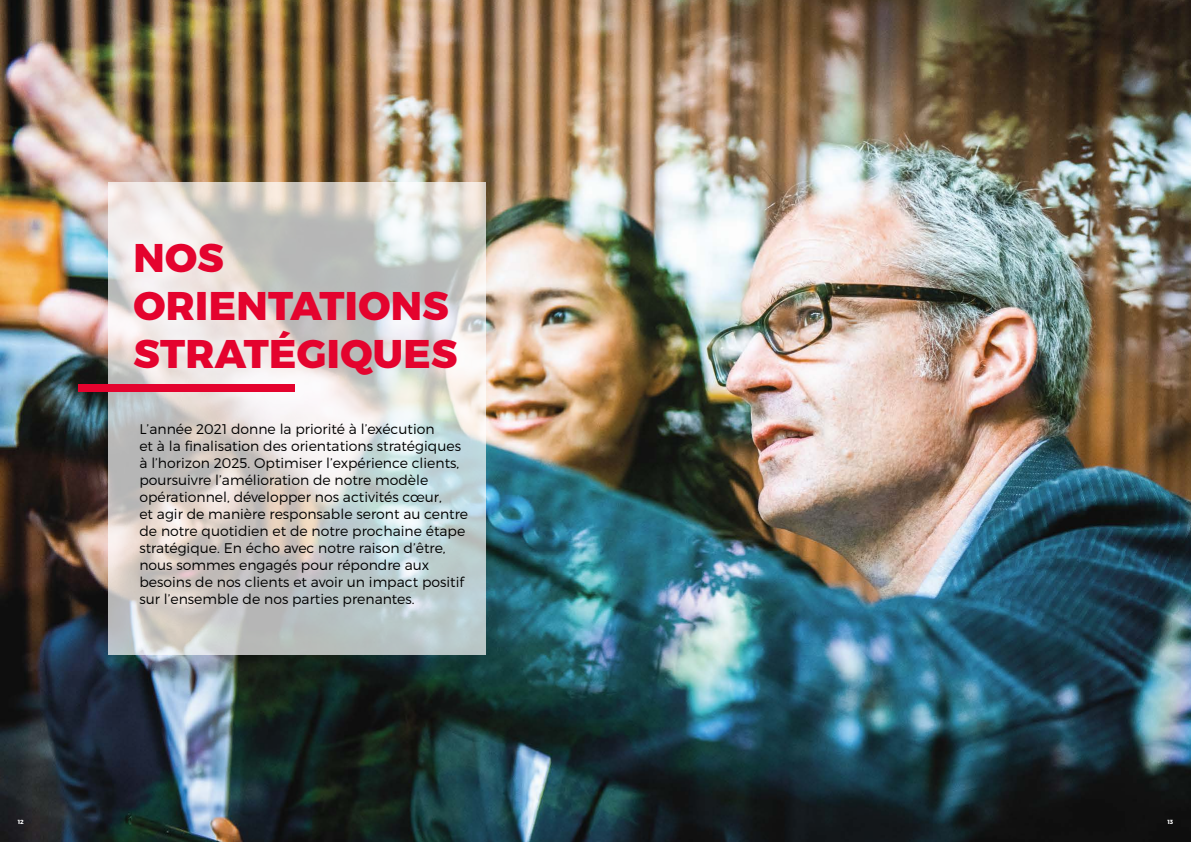
<style>
.page{position:relative;width:1191px;height:842px;background:#fff}
.page>*{position:absolute;margin:0;border:0;box-sizing:border-box;transform-origin:0 0}
.t1{font:800 40px/48px "Montserrat";letter-spacing:.01em;color:#e4032e}
.t2{font:300 14px/17px "Montserrat";color:#000}
.t3{font:700 6px "Montserrat";color:#fff}
</style>
<div class="page">
<img style="left:0;top:0;width:1191px;height:842px">
<svg style="left:109px;top:182px;width:377px;height:473px;background:#d3d4d2"></svg>
<div style="left:78px;top:384px;width:217px;height:8px;background:#e4032e"></div>
<h1 class="t1" style="left:133px;top:235px;width:326px">NOS<br>ORIENTATIONS<br>STRATÉGIQUES</h1>
<p class="t2" style="left:139px;top:420px;width:330px">L’année 2021 donne la priorité à l’exécution<br>et à la finalisation des orientations stratégiques à l’horizon 2025. Optimiser l’expérience clients, poursuivre l’amélioration de notre modèle opérationnel, développer nos activités cœur,<br>et agir de manière responsable seront au centre de notre quotidien et de notre prochaine étape stratégique. En écho avec notre raison d’être, nous sommes engagés pour répondre aux besoins de nos clients et avoir un impact positif sur l’ensemble de nos parties prenantes.</p>
<p class="t3" style="left:18px;top:818px;width:8px">12</p>
<p class="t3" style="left:1167px;top:818px;width:7px">13</p>
</div>
